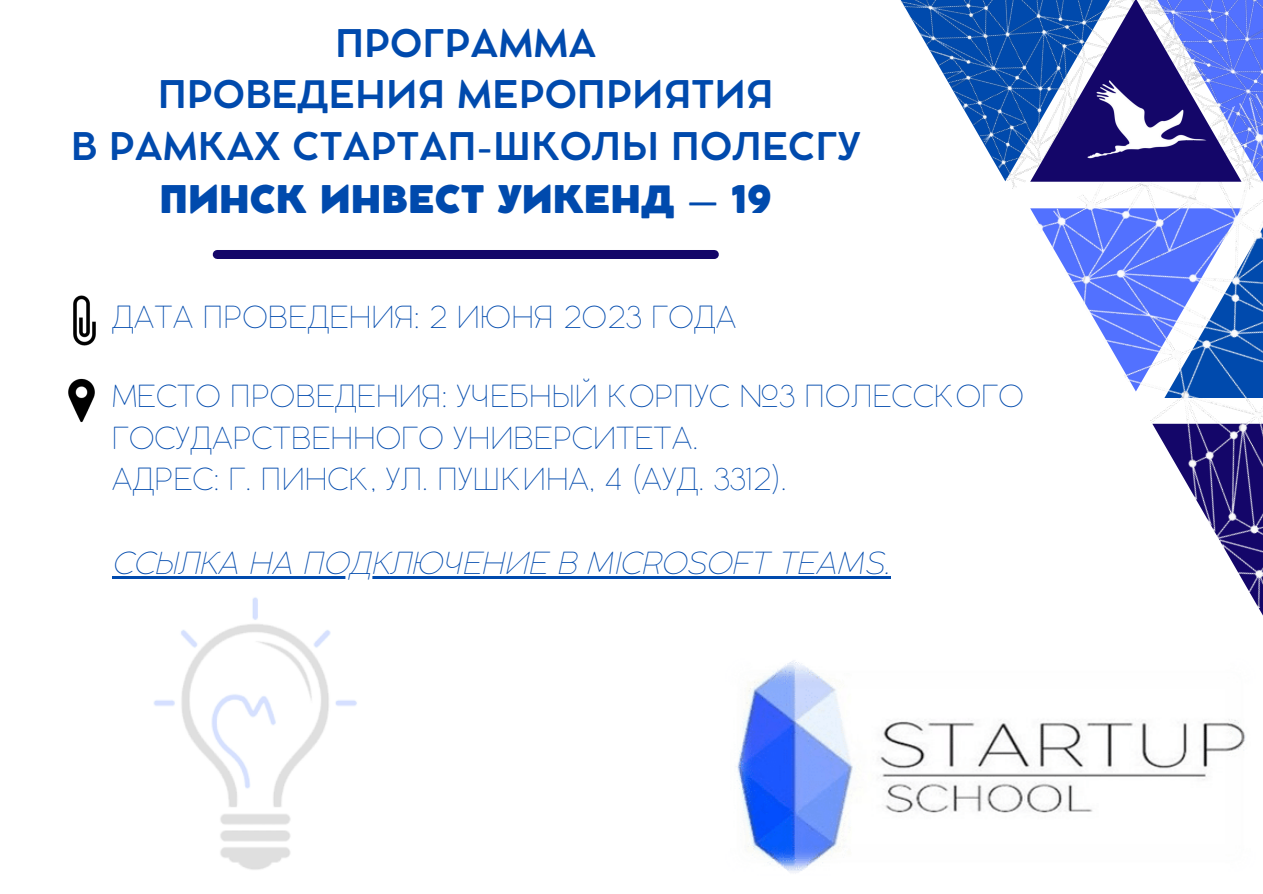
<style>
.page{position:relative;width:1263px;height:894px;background:#fff}
.page>*{position:absolute;margin:0;border:0;box-sizing:border-box;transform-origin:0 0}
.t1{font:700 37.65px "Cocomat Pro";color:#004aad}
.t2{font:800 37.65px "Cocomat Pro";color:#004aad}
.t3{font:200 30px/41.5px "Coco Gothic";color:#004aad}
.t4{font:italic 200 30px "Coco Gothic";color:#004aad}
</style>
<div class="page">
<img style="left:153px;top:597px;width:204px;height:273px">
<img style="left:1035px;top:0;width:228px;height:608px">
<svg style="left:900px;top:0;width:341px;height:182px"></svg>
<img style="left:1054px;top:36px;width:183px;height:174px">
<img style="left:73px;top:295px;width:23px;height:51px">
<img style="left:68px;top:378px;width:27px;height:45px">
<div style="left:217px;top:250px;width:497px;height:9px;background:#140669"></div>
<img style="left:735px;top:660px;width:511px;height:213px">
<hr style="left:112px;top:576px;width:778px;height:2px;background:#004aad">
<p class="t1" style="left:335px;top:29px;width:263px">ПРОГРАММА</p>
<p class="t1" style="left:158px;top:80px;width:618px">ПРОВЕДЕНИЯ МЕРОПРИЯТИЯ</p>
<p class="t1" style="left:71px;top:132px;width:791px">В РАМКАХ СТАРТАП-ШКОЛЫ ПОЛЕСГУ</p>
<p class="t2" style="left:160px;top:185px;width:614px">ПИНСК ИНВЕСТ УИКЕНД – 19</p>
<p class="t3" style="left:112px;top:299px;width:626px">ДАТА ПРОВЕДЕНИЯ: 2 ИЮНЯ 2023 ГОДА</p>
<p class="t3" style="left:112px;top:379px;width:913px">МЕСТО ПРОВЕДЕНИЯ: УЧЕБНЫЙ КОРПУС №3 ПОЛЕССКОГО<br>ГОСУДАРСТВЕННОГО УНИВЕРСИТЕТА.</p>
<p class="t3" style="left:112px;top:462px;width:676px">АДРЕС: Г. ПИНСК, УЛ. ПУШКИНА, 4 (АУД. 3312).</p>
<p class="t4" style="left:112px;top:551px;width:780px">ССЫЛКА НА ПОДКЛЮЧЕНИЕ В MICROSOFT TEAMS.</p>
</div>
